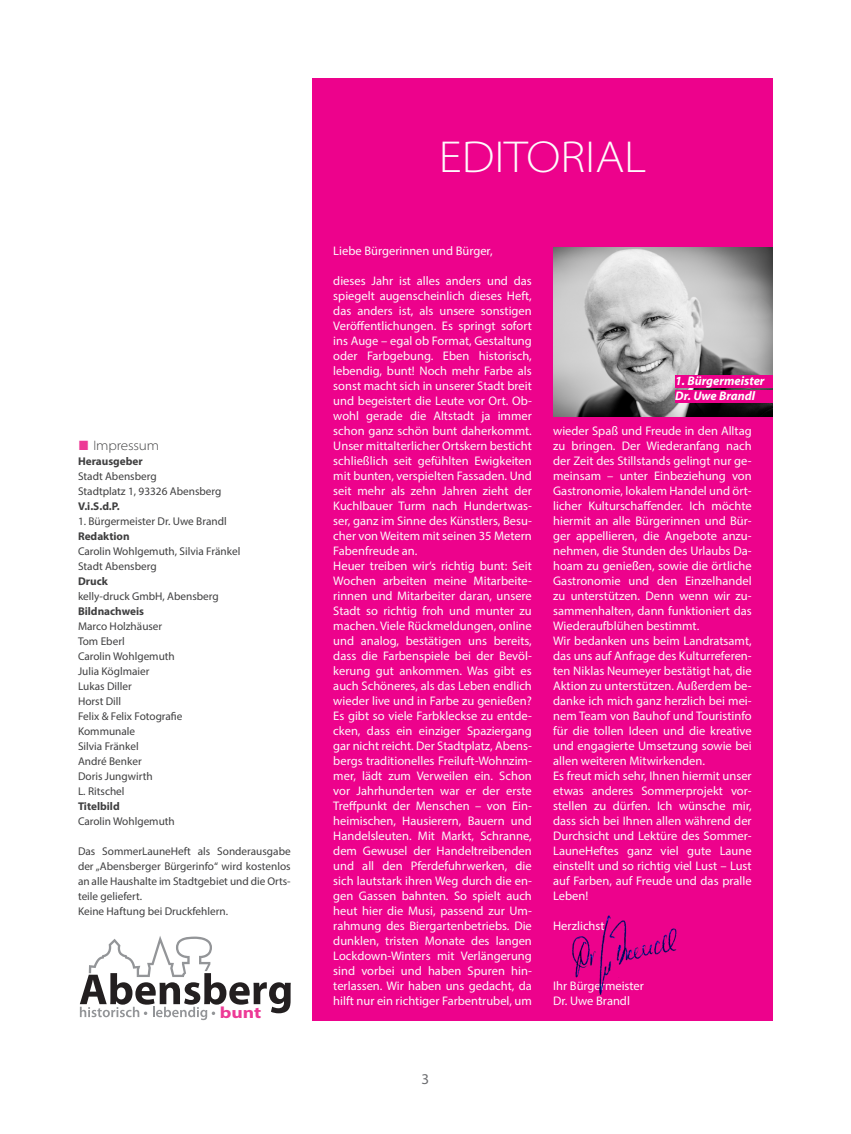
<style>
.page{position:relative;width:851px;height:1134px;background:#fff}
.page>*{position:absolute;margin:0;border:0;box-sizing:border-box;transform-origin:0 0}
.t1{font:300 semi-expanded 45px "Myriad Pro";color:#fefafc}
.t2{font:700 16.25px "Myriad Pro";color:#ed3a96;scale:1.2 1}
.t3{font:15px "Myriad Pro";color:#6d6e71}
.t4{font:300 semi-expanded 13.75px "Myriad Pro";letter-spacing:-.015em;color:#3f3f40;scale:.92 1}
.t5{font:12.5px/15px "Myriad Pro";color:#fefafc}
.t6{font:italic 700 12.5px/15px "Myriad Pro";color:#fff}
.t7{font:11.25px/15px "Myriad Pro";color:#3f3f40}
.t8{font:700 11.25px "Myriad Pro";color:#3f3f40}
.s1{font-family:"Arial";font-weight:400;font-stretch:normal;font-size:20px;color:#ed3a96}
</style>
<div class="page">
<div style="left:312px;top:78px;width:460px;height:942px;background:#ed028c"></div>
<img style="left:572px;top:915px;width:105px;height:80px">
<svg style="left:80px;top:936px;width:211px;height:84px"></svg>
<div style="left:218px;top:1005px;width:50px;height:15px;background:#fff"></div>
<img style="left:553px;top:247px;width:219px;height:169px">
<div style="left:675px;top:376px;width:97px;height:12px;background:#ed028c"></div>
<div style="left:675px;top:391px;width:97px;height:12px;background:#ed028c"></div>
<p class="t4" style="left:78px;top:437px;width:90px"><span class="s1">■</span> Impressum</p>
<p class="t8" style="left:78px;top:454px;width:66px">Herausgeber</p>
<p class="t7" style="left:78px;top:469px;width:145px">Stadt Abensberg<br>Stadtplatz 1, 93326 Abensberg</p>
<p class="t8" style="left:78px;top:499px;width:43px">V.i.S.d.P.</p>
<p class="t7" style="left:78px;top:514px;width:150px">1. Bürgermeister Dr. Uwe Brandl</p>
<p class="t8" style="left:78px;top:529px;width:53px">Redaktion</p>
<p class="t7" style="left:78px;top:544px;width:164px">Carolin Wohlgemuth, Silvia Fränkel<br>Stadt Abensberg</p>
<p class="t8" style="left:78px;top:574px;width:31px">Druck</p>
<p class="t7" style="left:78px;top:589px;width:142px">kelly-druck GmbH, Abensberg</p>
<p class="t8" style="left:78px;top:604px;width:67px">Bildnachweis</p>
<p class="t7" style="left:78px;top:619px;width:106px">Marco Holzhäuser<br>Tom Eberl<br>Carolin Wohlgemuth<br>Julia Köglmaier<br>Lukas Diller<br>Horst Dill<br>Felix &amp; Felix Fotografie<br>Kommunale<br>Silvia Fränkel<br>André Benker<br>Doris Jungwirth<br>L. Ritschel</p>
<p class="t8" style="left:78px;top:799px;width:43px">Titelbild</p>
<p class="t7" style="left:78px;top:813px;width:98px">Carolin Wohlgemuth</p>
<p class="t7" style="left:78px;top:843px;width:214px">Das SommerLauneHeft als Sonderausgabe der „Abensberger Bürgerinfo“ wird kostenlos an alle Haushalte im Stadtgebiet und die Orts&shy;teile geliefert.<br>Keine Haftung bei Druckfehlern.</p>
<h2 class="t2" style="left:220px;top:1002px;width:36px">bunt</h2>
<h1 class="t1" style="left:438px;top:130px;width:209px">EDITORIAL</h1>
<p class="t5" style="left:333px;top:243px;width:161px">Liebe Bürgerinnen und Bürger,</p>
<p class="t5" style="left:333px;top:273px;width:200px">dieses Jahr ist alles anders und das spiegelt augenscheinlich dieses Heft, das anders ist, als unsere sonstigen Veröffentlichungen. Es springt sofort ins Auge – egal ob Format, Gestaltung oder Farbgebung. Eben historisch, lebendig, bunt! Noch mehr Farbe als sonst macht sich in unserer Stadt breit und begeistert die Leute vor Ort. Ob&shy;wohl gerade die Altstadt ja immer schon ganz schön bunt daherkommt.<br>Unser mittalterlicher Ortskern besticht schließlich seit gefühlten Ewigkeiten mit bunten, verspielten Fassaden. Und seit mehr als zehn Jahren zieht der Kuchlbauer Turm nach Hundertwas&shy;ser, ganz im Sinne des Künstlers, Besu&shy;cher von Weitem mit seinen 35 Metern Fabenfreude an.<br>Heuer treiben wir‘s richtig bunt: Seit Wochen arbeiten meine Mitarbeite&shy;rinnen und Mitarbeiter daran, unsere Stadt so richtig froh und munter zu machen. Viele Rückmeldungen, online und analog, bestätigen uns bereits, dass die Farbenspiele bei der Bevöl&shy;kerung gut ankommen. Was gibt es auch Schöneres, als das Leben endlich wieder live und in Farbe zu genießen?<br>Es gibt so viele Farbkleckse zu entde&shy;cken, dass ein einziger Spaziergang gar nicht reicht. Der Stadtplatz, Abens&shy;bergs traditionelles Freiluft-Wohnzim&shy;mer, lädt zum Verweilen ein. Schon vor Jahrhunderten war er der erste Treffpunkt der Menschen – von Ein&shy;heimischen, Hausierern, Bauern und Handelsleuten. Mit Markt, Schranne, dem Gewusel der Handeltreibenden und all den Pferdefuhrwerken, die sich lautstark ihren Weg durch die en&shy;gen Gassen bahnten. So spielt auch heut hier die Musi, passend zur Um&shy;rahmung des Biergartenbetriebs. Die dunklen, tristen Monate des langen Lockdown-Winters mit Verlängerung sind vorbei und haben Spuren hin&shy;terlassen. Wir haben uns gedacht, da hilft nur ein richtiger Farbentrubel, um</p>
<p class="t6" style="left:675px;top:373px;width:91px">1. Bürgermeister<br>Dr. Uwe Brandl</p>
<p class="t5" style="left:553px;top:423px;width:200px">wieder Spaß und Freude in den Alltag zu bringen. Der Wiederanfang nach der Zeit des Stillstands gelingt nur ge&shy;meinsam – unter Einbeziehung von Gastronomie, lokalem Handel und ört&shy;licher Kulturschaffender. Ich möchte hiermit an alle Bürgerinnen und Bür&shy;ger appellieren, die Angebote anzu&shy;nehmen, die Stunden des Urlaubs Da&shy;hoam zu genießen, sowie die örtliche Gastronomie und den Einzelhandel zu unterstützen. Denn wenn wir zu&shy;sammenhalten, dann funktioniert das Wiederaufblühen bestimmt.<br>Wir bedanken uns beim Landratsamt, das uns auf Anfrage des Kulturreferen&shy;ten Niklas Neumeyer bestätigt hat, die Aktion zu unterstützen. Außerdem be&shy;danke ich mich ganz herzlich bei mei&shy;nem Team von Bauhof und Touristinfo für die tollen Ideen und die kreative und engagierte Umsetzung sowie bei allen weiteren Mitwirkenden.<br>Es freut mich sehr, Ihnen hiermit unser etwas anderes Sommerprojekt vor&shy;stellen zu dürfen. Ich wünsche mir, dass sich bei Ihnen allen während der Durchsicht und Lektüre des Sommer-LauneHeftes ganz viel gute Laune einstellt und so richtig viel Lust – Lust auf Farben, auf Freude und das pralle Leben!</p>
<p class="t5" style="left:553px;top:918px;width:53px">Herzlichst</p>
<p class="t5" style="left:553px;top:978px;width:92px">Ihr Bürgermeister<br>Dr. Uwe Brandl</p>
<p class="t3" style="left:421px;top:1070px;width:9px">3</p>
</div>
